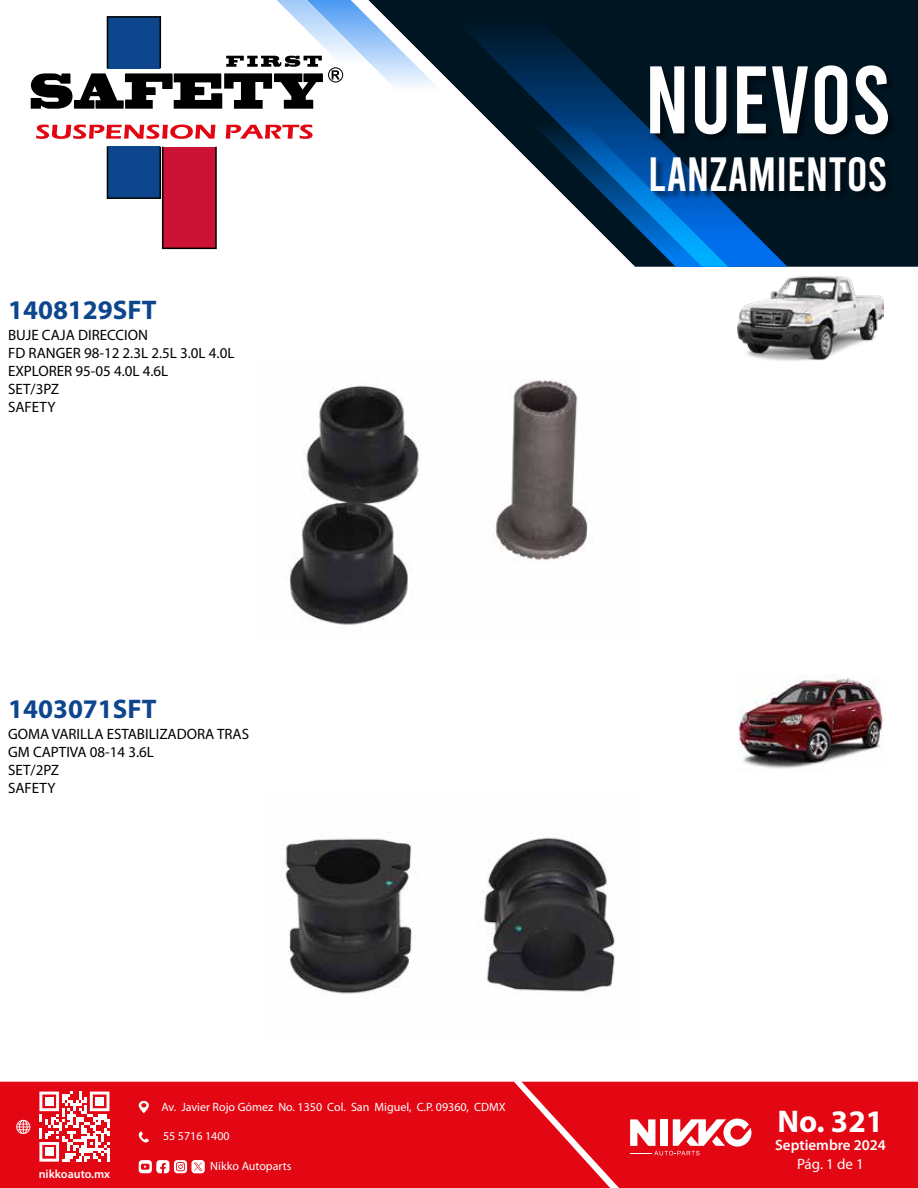
<style>
.page{position:relative;width:918px;height:1188px;background:#fff}
.page>*{position:absolute;margin:0;border:0;box-sizing:border-box;transform-origin:0 0}
.t1{font:95.7px "Bebas";color:#fff}
.t2{font:47.85px "Bebas";color:#fff}
.t3{font:700 31.5px "Myriad Pro";color:#fff}
.t4{font:700 27px "Myriad Pro";color:#0e468e}
.t5{font:15px/18px "Myriad Pro";color:#000}
.t6{font:600 15px "Myriad Pro";color:#fff}
.t7{font:15px "Myriad Pro";color:#fff}
.t8{font:12px "Myriad Pro";color:#fff}
.t9{font:600 12px "Myriad Pro";color:#fff}
</style>
<div class="page">
<div style="left:787px;top:0;width:131px;height:267px;background:#001522"></div>
<svg style="left:451px;top:0;width:336px;height:267px"></svg>
<svg style="left:510px;top:99px;width:234px;height:168px"></svg>
<div style="left:0;top:1082px;width:522px;height:106px;background:#e30613"></div>
<svg style="left:39px;top:1092px;width:70px;height:70px"></svg>
<div style="left:45px;top:1097px;width:8px;height:9px;background:#fff"></div>
<div style="left:95px;top:1097px;width:9px;height:9px;background:#fff"></div>
<div style="left:45px;top:1148px;width:8px;height:8px;background:#fff"></div>
<svg style="left:16px;top:1120px;width:14px;height:14px"></svg>
<svg style="left:139px;top:1101px;width:10px;height:12px"></svg>
<svg style="left:139px;top:1131px;width:10px;height:12px"></svg>
<svg style="left:139px;top:1160px;width:66px;height:13px"></svg>
<svg style="left:522px;top:1082px;width:396px;height:106px;background:#e41723"></svg>
<img style="left:643px;top:50px;width:259px;height:159px">
<svg style="left:36px;top:124px;width:179px;height:15px"></svg>
<svg style="left:226px;top:124px;width:87px;height:15px"></svg>
<svg style="left:107px;top:147px;width:110px;height:102px"></svg>
<svg style="left:31px;top:0;width:420px;height:109px"></svg>
<img style="left:283px;top:835px;width:333px;height:159px">
<img style="left:289px;top:379px;width:299px;height:252px">
<img style="left:737px;top:276px;width:146px;height:85px">
<img style="left:737px;top:674px;width:146px;height:95px">
<h3 class="t4" style="left:8px;top:292px;width:150px">1408129SFT</h3>
<p class="t5" style="left:8px;top:326px;width:228px">BUJE CAJA DIRECCION<br>FD RANGER 98-12 2.3L 2.5L 3.0L 4.0L<br>EXPLORER 95-05 4.0L 4.6L<br>SET/3PZ<br>SAFETY</p>
<h3 class="t4" style="left:8px;top:691px;width:150px">1403071SFT</h3>
<p class="t5" style="left:8px;top:725px;width:243px">GOMA VARILLA ESTABILIZADORA TRAS<br>GM CAPTIVA 08-14 3.6L<br>SET/2PZ<br>SAFETY</p>
<p class="t9" style="left:39px;top:1167px;width:73px">nikkoauto.mx</p>
<p class="t8" style="left:161px;top:1099px;width:346px">Av. Javier Rojo Gómez No. 1350 Col. San Miguel, C.P. 09360, CDMX</p>
<p class="t8" style="left:163px;top:1129px;width:68px">55 5716 1400</p>
<p class="t8" style="left:210px;top:1159px;width:83px">Nikko Autoparts</p>
<h1 class="t1" style="left:645px;top:52px;width:248px">NUEVOS</h1>
<h2 class="t2" style="left:648px;top:150px;width:241px">LANZAMIENTOS</h2>
<h3 class="t3" style="left:778px;top:1101px;width:107px">No. 321</h3>
<p class="t6" style="left:775px;top:1135px;width:112px">Septiembre 2024</p>
<p class="t7" style="left:797px;top:1155px;width:68px">Pág. 1 de 1</p>
</div>
